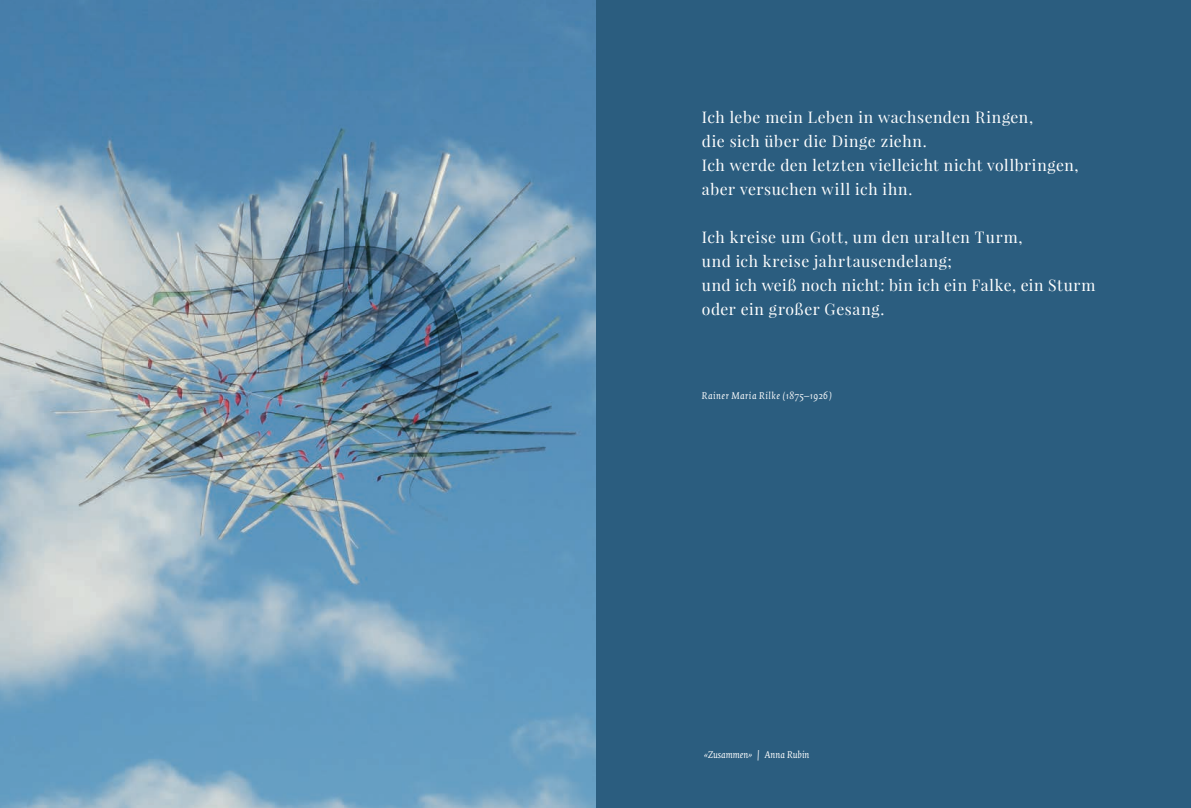
<style>
.page{position:relative;width:1191px;height:808px;background:#fff}
.page>*{position:absolute;margin:0;border:0;box-sizing:border-box;transform-origin:0 0}
.t1{font:15.75px/24px "Playfair Display";letter-spacing:.03em;color:#fff}
.t2{font:italic 10.5px "Quadraat Pro";letter-spacing:.04em;color:#fff}
.t3{font:italic 10.5px "Quadraat Pro";letter-spacing:.015em;color:#fff}
</style>
<div class="page">
<div style="left:595px;top:0;width:596px;height:808px;background:#2b5d7f"></div>
<img style="left:0;top:0;width:595px;height:808px">
<p class="t1" style="left:702px;top:105px;width:378px">Ich lebe mein Leben in wachsenden Ringen,<br>die sich über die Dinge ziehn.<br>Ich werde den letzten vielleicht nicht vollbringen, aber versuchen will ich ihn.</p>
<p class="t1" style="left:702px;top:225px;width:395px">Ich kreise um Gott, um den uralten Turm,<br>und ich kreise jahrtausendelang;<br>und ich weiß noch nicht: bin ich ein Falke, ein Sturm oder ein großer Gesang.</p>
<p class="t2" style="left:702px;top:389px;width:132px">Rainer Maria Rilke (1875–1926)</p>
<p class="t3" style="left:704px;top:747px;width:107px">«Zusammen» | Anna Rubin</p>
</div>
